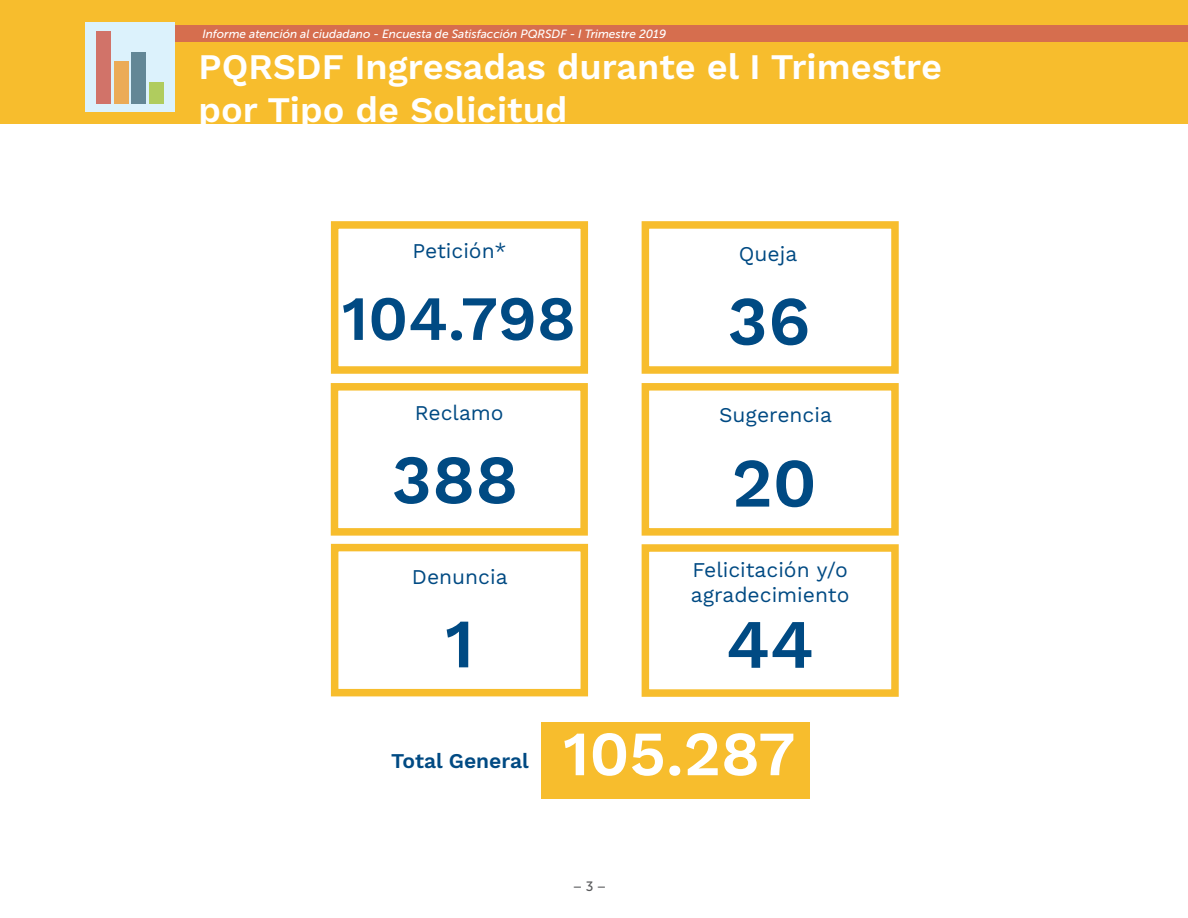
<style>
.page{position:relative;width:1188px;height:918px;background:#fff}
.page>*{position:absolute;margin:0;border:0;box-sizing:border-box;transform-origin:0 0}
.Texto_general{font:600 69.3px "Work Sans";color:#004a83}
.Texto_general-2{font:600 63px "Work Sans";color:#004a83}
.Texto_general-3{font:600 63px "Work Sans";color:#fff}
.t1{font:600 36px/43.2px "Work Sans";color:#fff}
.t2{font:21px "Work Sans";color:#004a83}
.t3{font:600 21px "Work Sans";color:#004a83}
.t4{font:13.5px "Museo Sans 500";color:#57585a}
.t5{font:italic 11.85px "Museo Sans 500";color:#fff}
</style>
<div class="page">
<div style="left:0;top:0;width:1188px;height:123px;background:#f7bd2d"></div>
<div style="left:93px;top:25px;width:1095px;height:16px;background:#d66e4e"></div>
<div style="left:85px;top:22px;width:90px;height:89px;background:#dcf2fc"></div>
<div style="left:96px;top:32px;width:15px;height:72px;background:#d17369"></div>
<div style="left:114px;top:61px;width:15px;height:43px;background:#ebab57"></div>
<div style="left:131px;top:52px;width:15px;height:52px;background:#638796"></div>
<div style="left:149px;top:83px;width:15px;height:21px;background:#b0cc5e"></div>
<div style="left:331px;top:221px;width:257px;height:153px;border:8px solid #f7bd2d"></div>
<div style="left:331px;top:383px;width:257px;height:153px;border:8px solid #f7bd2d"></div>
<div style="left:642px;top:383px;width:257px;height:153px;border:8px solid #f7bd2d"></div>
<div style="left:642px;top:544px;width:257px;height:153px;border:8px solid #f7bd2d"></div>
<div style="left:331px;top:544px;width:257px;height:152px;border:8px solid #f7bd2d"></div>
<div style="left:642px;top:221px;width:257px;height:153px;border:8px solid #f7bd2d"></div>
<div style="left:541px;top:722px;width:269px;height:77px;background:#f7bd2d"></div>
<p class="t5" style="left:202px;top:27px;width:465px">Informe atención al ciudadano - Encuesta de Satisfacción PQRSDF - I Trimestre 2019</p>
<p class="t1" style="left:198px;top:47px;width:745px">PQRSDF Ingresadas durante el I Trimestre por Tipo de Solicitud</p>
<p class="t2" style="left:413px;top:239px;width:95px">Petición*</p>
<p class="t2" style="left:739px;top:242px;width:60px">Queja</p>
<p class="Texto_general-2" style="left:341px;top:282px;width:236px">104.798</p>
<p class="Texto_general" style="left:727px;top:281px;width:85px">36</p>
<p class="t2" style="left:415px;top:401px;width:90px">Reclamo</p>
<p class="t2" style="left:719px;top:402px;width:114px">Sugerencia</p>
<p class="Texto_general" style="left:391px;top:439px;width:129px">388</p>
<p class="Texto_general" style="left:732px;top:443px;width:86px">20</p>
<p class="t2" style="left:412px;top:565px;width:97px">Denuncia</p>
<p class="Texto_general" style="left:444px;top:603px;width:31px">1</p>
<p class="t3" style="left:391px;top:749px;width:139px">Total General</p>
<p class="t2" style="left:693px;top:558px;width:157px">Felicitación y/o</p>
<p class="t2" style="left:691px;top:583px;width:160px">agradecimiento</p>
<p class="Texto_general" style="left:726px;top:604px;width:89px">44</p>
<p class="Texto_general-3" style="left:562px;top:717px;width:234px">105.287</p>
<p class="t4" style="left:573px;top:879px;width:35px">– 3 –</p>
</div>
